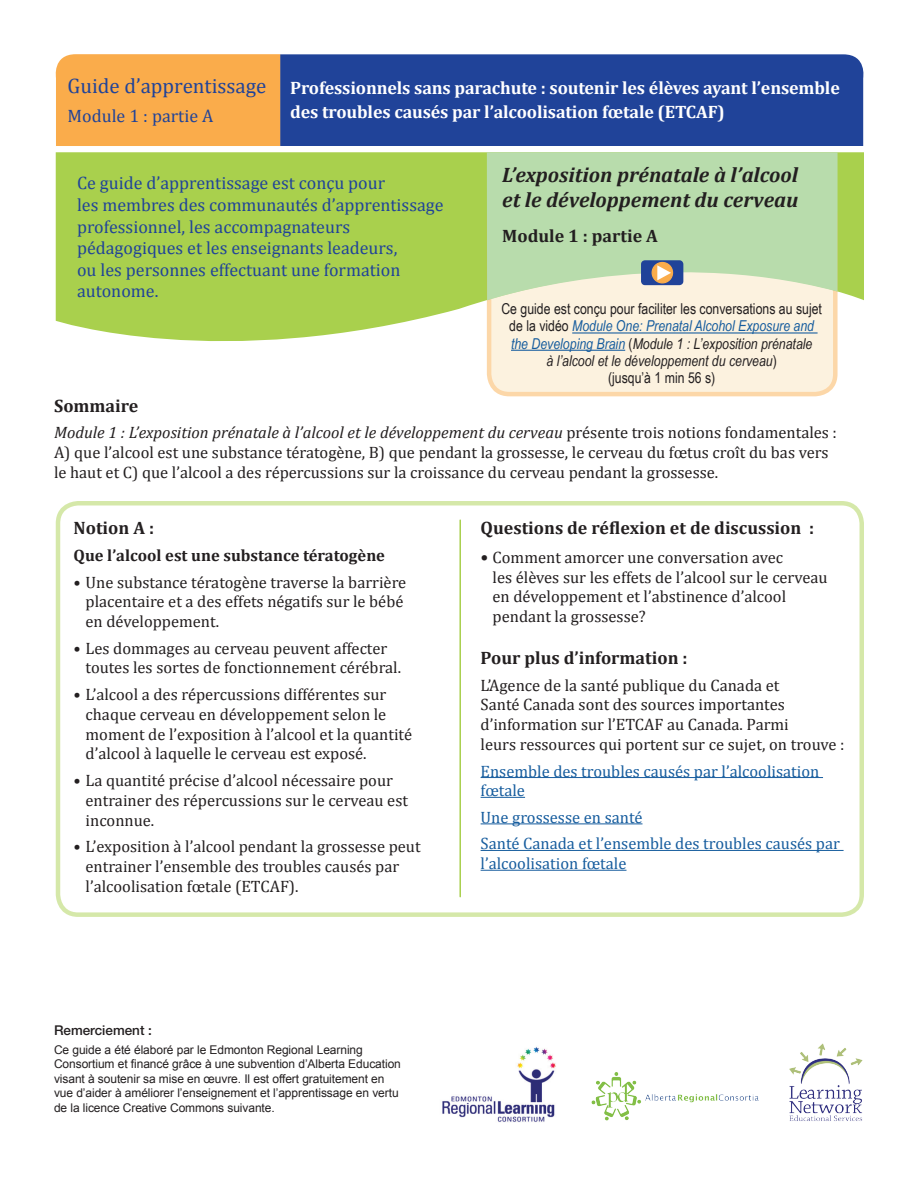
<style>
.page{position:relative;width:918px;height:1188px;background:#fff}
.page>*{position:absolute;margin:0;border:0;box-sizing:border-box;transform-origin:0 0}
.t1{font:italic 700 21px/25.2px "Cambria";color:#231f20}
.t2{font:21px "Cambria";color:#204399}
.t3{font:18px/21.6px "Cambria";color:#204399}
.t4{font:700 18px/24px "Cambria";letter-spacing:-.01em;color:#fff}
.t5{font:700 18px "Cambria";color:#231f20}
.t6{font:16.5px/19.8px "Cambria";color:#231f20}
.t7{font:16.5px/19.8px "Cambria";color:#175d9e}
.t8{font:700 16.5px "Cambria";color:#231f20}
.t9{font:15px/17.2px "Arial Narrow";color:#231f20;text-align:center}
.t10{font:500 13.5px "Helvetica Neue LT Std";color:#231f20}
.t11{font:12px/14.4px "Arial";letter-spacing:-.005em;color:#231f20}
.s1{font-style:italic;color:#175d9e}
.s2{font-style:italic}
.s3{font-size:18px}
</style>
<div class="page">
<div style="left:280px;top:54px;width:584px;height:92px;background:#204399"></div>
<div style="left:55px;top:54px;width:225px;height:92px;background:#faac4b"></div>
<svg style="left:56px;top:152px;width:808px;height:222px;fill:#a9d04d"></svg>
<div style="left:489px;top:196px;width:346px;height:198px;background:#fcf2df;border-radius:20px"></div>
<div style="left:487px;top:193px;width:351px;height:203px;border:4px solid #faac4b;border-radius:20px"></div>
<div style="left:56px;top:501px;width:808px;height:416px;border:4px solid #a9d04d;border-radius:20px"></div>
<svg style="left:487px;top:152px;width:351px;height:148px;background:#c0deb2"></svg>
<div style="left:643px;top:262px;width:39px;height:21px;background:#204399;border-radius:2px"></div>
<div style="left:641px;top:260px;width:42px;height:25px;border:4px solid #204399;border-radius:2px"></div>
<div style="left:652px;top:262px;width:21px;height:21px;background:#faac4b;border-radius:50%"></div>
<div style="left:652px;top:262px;width:21px;height:21px;border:1px solid #faac4b;border-radius:50%"></div>
<svg style="left:657px;top:265px;width:14px;height:15px"></svg>
<img style="left:442px;top:1047px;width:114px;height:75px">
<img style="left:591px;top:1072px;width:168px;height:49px">
<img style="left:789px;top:1043px;width:74px;height:78px">
<hr style="left:459px;top:520px;width:2px;height:377px;background:#a9d04d">
<hr style="left:481px;top:777px;width:342px;height:1px;background:#175d9e">
<hr style="left:481px;top:797px;width:44px;height:1px;background:#175d9e">
<hr style="left:481px;top:823px;width:162px;height:1px;background:#175d9e">
<hr style="left:481px;top:850px;width:363px;height:1px;background:#175d9e">
<hr style="left:481px;top:870px;width:146px;height:1px;background:#175d9e">
<hr style="left:572px;top:332px;width:246px;height:2px;background:#175d9e">
<hr style="left:511px;top:350px;width:114px;height:1px;background:#175d9e">
<p class="t2" style="left:68px;top:74px;width:200px">Guide d’apprentissage</p>
<p class="t3" style="left:68px;top:105px;width:147px">Module 1 : partie A</p>
<p class="t4" style="left:290px;top:75px;width:551px">Professionnels sans parachute : soutenir les élèves ayant l’ensemble des troubles causés par l’alcoolisation fœtale (ETCAF)</p>
<p class="t3" style="left:77px;top:172px;width:368px">Ce guide d’apprentissage est conçu pour<br>les membres des communautés d’apprentissage professionnel, les accompagnateurs pédagogiques et les enseignants leadeurs,<br>ou les personnes effectuant une formation autonome.</p>
<p class="t1" style="left:502px;top:162px;width:298px">L’exposition prénatale à l’alcool et le développement du cerveau</p>
<p class="t5" style="left:502px;top:223px;width:157px">Module 1 : partie A</p>
<p class="t9" style="left:501px;top:300px;width:322px">Ce guide est conçu pour faciliter les conversations au sujet de la vidéo <span class="s1">Module One: Prenatal Alcohol Exposure and the Developing Brain</span> (<span class="s2">Module 1 : L’exposition prénatale<br>à l’alcool et le développement du cerveau</span>)<br>(jusqu’à 1 min 56 s)</p>
<p class="t5" style="left:54px;top:393px;width:86px">Sommaire</p>
<p class="t6" style="left:54px;top:422px;width:784px"><span class="s2">Module 1 : L’exposition prénatale à l’alcool et le développement du cerveau</span> présente trois notions fondamentales :<br>A) que l’alcool est une substance tératogène, B) que pendant la grossesse, le cerveau du fœtus croît du bas vers le haut et C) que l’alcool a des répercussions sur la croissance du cerveau pendant la grossesse.</p>
<p class="t5" style="left:74px;top:516px;width:82px">Notion A :</p>
<p class="t8" style="left:74px;top:544px;width:313px">Que l’alcool est une substance tératogène</p>
<p class="t6" style="left:86px;top:572px;width:322px;text-indent:-12px">• Une substance tératogène traverse la barrière placentaire et a des effets négatifs sur le bébé en développement.</p>
<p class="t6" style="left:86px;top:638px;width:317px;text-indent:-12px">• Les dommages au cerveau peuvent affecter toutes les sortes de fonctionnement cérébral.</p>
<p class="t6" style="left:86px;top:684px;width:328px;text-indent:-12px">• L’alcool a des répercussions différentes sur chaque cerveau en développement selon le moment de l’exposition à l’alcool et la quantité d’alcool à laquelle le cerveau est exposé.</p>
<p class="t6" style="left:86px;top:770px;width:324px;text-indent:-12px">• La quantité précise d’alcool nécessaire pour entrainer des répercussions sur le cerveau est inconnue.</p>
<p class="t6" style="left:86px;top:837px;width:337px;text-indent:-12px">• L’exposition à l’alcool pendant la grossesse peut entrainer l’ensemble des troubles causés par l’alcoolisation fœtale (ETCAF).</p>
<p class="t10" style="left:54px;top:1022px;width:100px">Remerciement :</p>
<p class="t11" style="left:54px;top:1043px;width:348px">Ce guide a été élaboré par le Edmonton Regional Learning Consortium et financé grâce à une subvention d’Alberta Education visant à soutenir sa mise en œuvre. Il est offert gratuitement en vue d’aider à améliorer l’enseignement et l’apprentissage en vertu de la licence Creative Commons suivante.</p>
<p class="t5" style="left:481px;top:516px;width:335px">Questions de réflexion et de discussion :</p>
<p class="t6" style="left:493px;top:547px;width:337px;text-indent:-12px"><span class="s3">•</span> Comment amorcer une conversation avec<br>les élèves sur les effets de l’alcool sur le cerveau en développement et l’abstinence d’alcool pendant la grossesse?</p>
<p class="t5" style="left:481px;top:645px;width:208px">Pour plus d’information :</p>
<p class="t6" style="left:481px;top:675px;width:365px">L’Agence de la santé publique du Canada et<br>Santé Canada sont des sources importantes d’information sur l’ETCAF au Canada. Parmi<br>leurs ressources qui portent sur ce sujet, on trouve :</p>
<p class="t7" style="left:481px;top:761px;width:340px">Ensemble des troubles causés par l’alcoolisation fœtale</p>
<p class="t7" style="left:481px;top:807px;width:163px">Une grossesse en santé</p>
<p class="t7" style="left:481px;top:834px;width:361px">Santé Canada et l’ensemble des troubles causés par l’alcoolisation fœtale</p>
</div>
